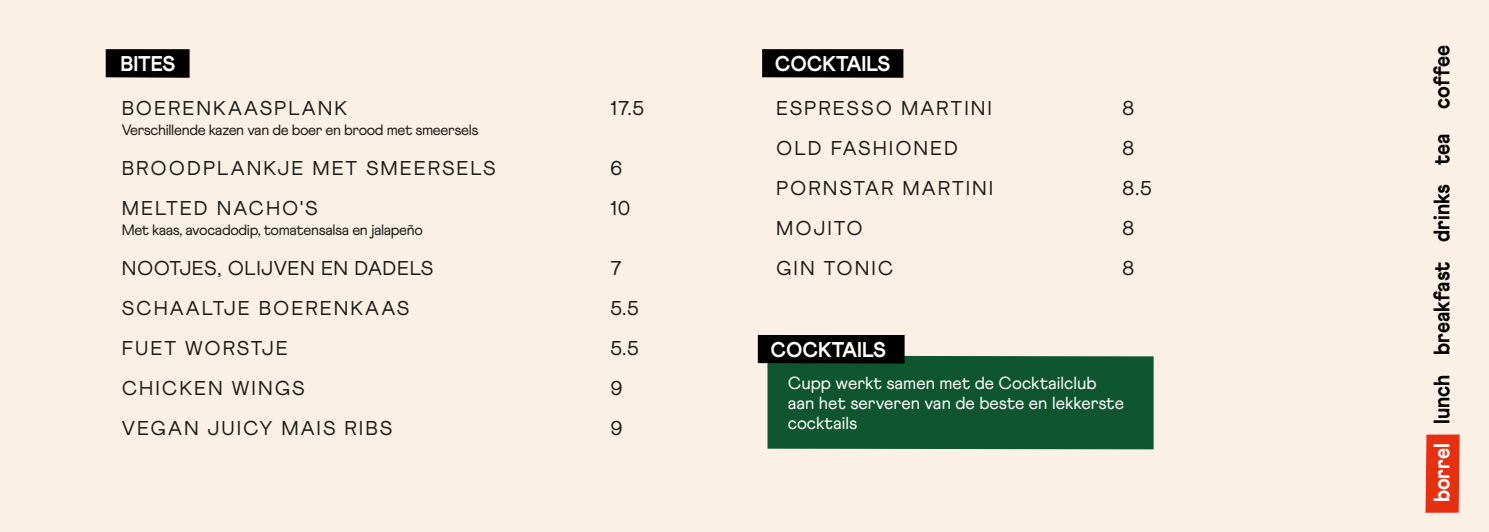
<style>
.page{position:relative;width:1489px;height:532px;background:#fff}
.page>*{position:absolute;margin:0;border:0;box-sizing:border-box;transform-origin:0 0}
.t1{font:800 22.5px "Athletics";color:#010100;scale:.93 1}
.t2{font:800 21.25px "Athletics";color:#fff;scale:.96 1}
.t3{font:20px/40px "Athletics";letter-spacing:.1em;color:#1d1d1b}
.t4{font:17.5px/20px "Athletics";color:#fff}
.t5{font:15px "Athletics";letter-spacing:-.025em;color:#1d1d1b}
.s1{color:#fff}
</style>
<div class="page">
<div style="left:0;top:0;width:1488px;height:532px;background:#fbf0e6"></div>
<svg style="left:1425px;top:434px;width:34px;height:79px;background:#e5371a"></svg>
<div style="left:767px;top:356px;width:386px;height:93px;background:#0f5630"></div>
<div style="left:757px;top:335px;width:147px;height:29px;background:#010100"></div>
<div style="left:762px;top:49px;width:141px;height:29px;background:#010100"></div>
<div style="left:106px;top:49px;width:84px;height:29px;background:#010100"></div>
<p class="t2" style="left:120px;top:51px;width:59px">BITES</p>
<p class="t3" style="left:122px;top:88px;width:227px">BOERENKAASPLANK</p>
<p class="t5" style="left:122px;top:121px;width:358px">Verschillende kazen van de boer en brood met smeersels</p>
<p class="t3" style="left:122px;top:148px;width:375px">BROODPLANKJE MET SMEERSELS<br>MELTED NACHO'S</p>
<p class="t5" style="left:122px;top:221px;width:303px">Met kaas, avocadodip, tomatensalsa en jalapeño</p>
<p class="t3" style="left:122px;top:248px;width:313px">NOOTJES, OLIJVEN EN DADELS<br>SCHAALTJE BOERENKAAS<br>FUET WORSTJE<br>CHICKEN WINGS<br>VEGAN JUICY MAIS RIBS</p>
<p class="t3" style="left:610px;top:88px;width:35px">17.5</p>
<p class="t3" style="left:610px;top:148px;width:22px">6<br>10</p>
<p class="t3" style="left:610px;top:248px;width:30px">7<br>5.5<br>5.5<br>9<br>9</p>
<p class="t2" style="left:775px;top:51px;width:121px">COCKTAILS</p>
<p class="t3" style="left:776px;top:88px;width:219px">ESPRESSO MARTINI<br>OLD FASHIONED<br>PORNSTAR MARTINI<br>MOJITO<br>GIN TONIC</p>
<p class="t3" style="left:1122px;top:88px;width:31px">8<br>8<br>8.5<br>8<br>8</p>
<p class="t2" style="left:770px;top:336px;width:121px">COCKTAILS</p>
<p class="t4" style="left:787px;top:373px;width:338px">Cupp werkt samen met de Cocktailclub aan het serveren van de beste en lekkerste cocktails</p>
<p class="t1" style="left:1427px;top:502px;width:494px;rotate:-90deg"><span class="s1">borrel</span> lunch breakfast drinks tea coffee</p>
</div>
